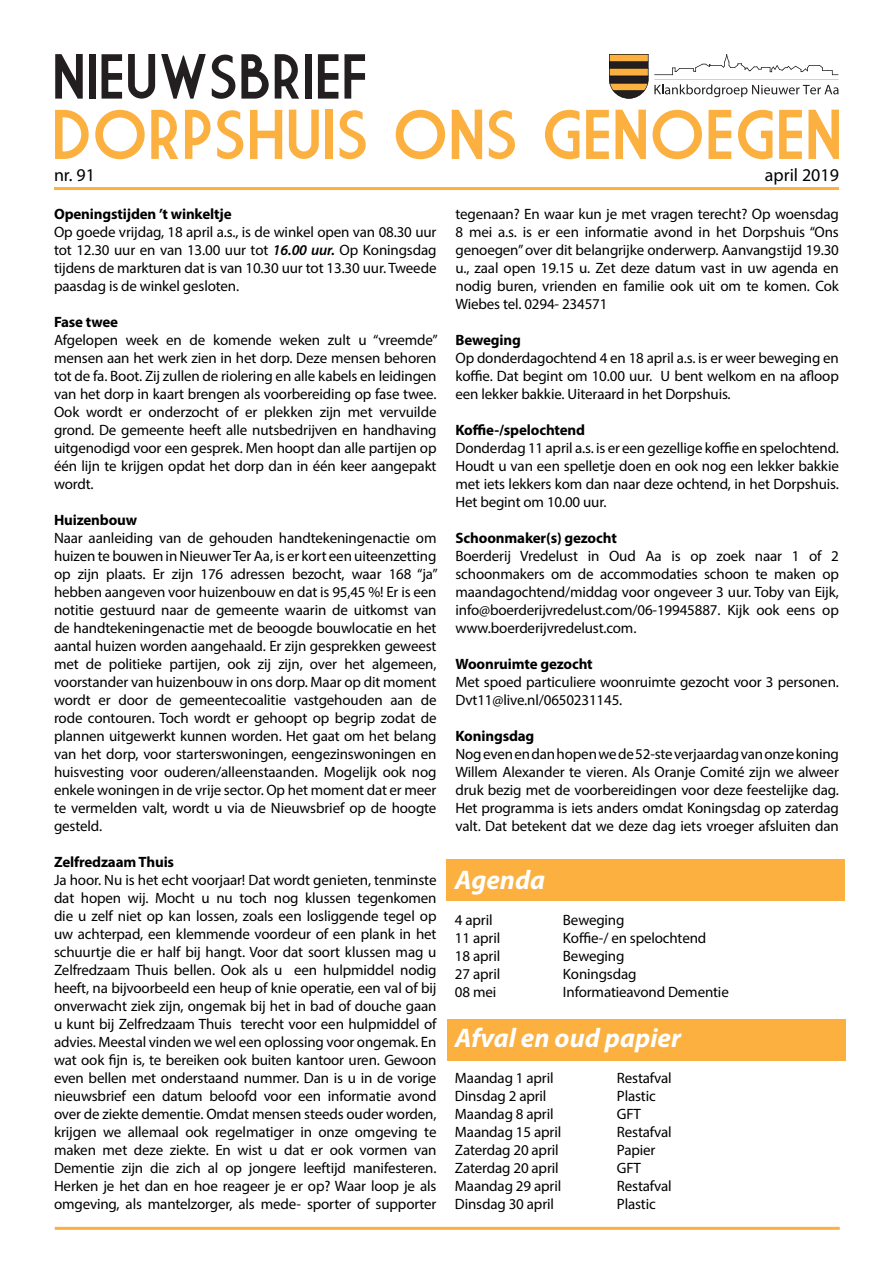
<style>
.page{position:relative;width:893px;height:1263px;background:#fff}
.page>*{position:absolute;margin:0;border:0;box-sizing:border-box;transform-origin:0 0}
.t1{font:italic 700 27px "Myriad Pro";color:#fff}
.t2{font:18px "Myriad Pro";color:#000}
.t3{font:15px/18px "Myriad Pro";letter-spacing:-.01em;color:#000;text-align:justify}
.t4{font:700 15px "Myriad Pro";letter-spacing:-.01em;color:#000}
.s1{font-weight:600;font-style:italic}
</style>
<div class="page">
<hr style="left:54px;top:187px;width:785px;height:3px;background:#fbb03f">
<div style="left:447px;top:1019px;width:399px;height:41px;background:#fbb03f"></div>
<div style="left:446px;top:859px;width:399px;height:42px;background:#fbb03f"></div>
<hr style="left:55px;top:1227px;width:785px;height:3px;background:#fbb03f">
<svg style="left:55px;top:54px;width:28px;height:45px"></svg>
<div style="left:89px;top:54px;width:6px;height:45px;background:#231f20"></div>
<svg style="left:102px;top:54px;width:20px;height:45px"></svg>
<svg style="left:128px;top:54px;width:27px;height:45px"></svg>
<svg style="left:161px;top:54px;width:45px;height:45px"></svg>
<svg style="left:212px;top:55px;width:23px;height:44px"></svg>
<svg style="left:241px;top:54px;width:28px;height:45px"></svg>
<svg style="left:275px;top:54px;width:24px;height:45px"></svg>
<div style="left:305px;top:54px;width:7px;height:45px;background:#231f20"></div>
<svg style="left:318px;top:54px;width:20px;height:45px"></svg>
<svg style="left:344px;top:54px;width:21px;height:45px"></svg>
<svg style="left:55px;top:110px;width:34px;height:49px"></svg>
<svg style="left:95px;top:110px;width:50px;height:49px"></svg>
<svg style="left:151px;top:110px;width:27px;height:49px"></svg>
<svg style="left:185px;top:110px;width:26px;height:49px"></svg>
<svg style="left:217px;top:110px;width:26px;height:49px"></svg>
<svg style="left:250px;top:110px;width:32px;height:49px"></svg>
<svg style="left:289px;top:110px;width:30px;height:49px"></svg>
<div style="left:325px;top:110px;width:8px;height:49px;background:#fbb03f"></div>
<svg style="left:340px;top:110px;width:26px;height:49px"></svg>
<svg style="left:396px;top:110px;width:49px;height:49px"></svg>
<svg style="left:452px;top:110px;width:30px;height:49px"></svg>
<svg style="left:489px;top:110px;width:26px;height:49px"></svg>
<svg style="left:545px;top:110px;width:34px;height:49px"></svg>
<svg style="left:586px;top:110px;width:23px;height:49px"></svg>
<svg style="left:615px;top:110px;width:31px;height:49px"></svg>
<svg style="left:653px;top:110px;width:49px;height:49px"></svg>
<svg style="left:709px;top:110px;width:22px;height:49px"></svg>
<svg style="left:738px;top:110px;width:34px;height:49px"></svg>
<svg style="left:779px;top:110px;width:23px;height:49px"></svg>
<svg style="left:808px;top:110px;width:31px;height:49px"></svg>
<svg style="left:609px;top:54px;width:230px;height:45px"></svg>
<p class="t2" style="left:54px;top:164px;width:42px">nr. 91</p>
<p class="t2" style="left:765px;top:164px;width:76px">april 2019</p>
<p class="t4" style="left:54px;top:204px;width:179px">Openingstijden ’t winkeltje</p>
<p class="t3" style="left:54px;top:222px;width:384px">Op goede vrijdag, 18 april a.s., is de winkel open van 08.30 uur tot 12.30 uur en van 13.00 uur tot <span class="s1">16.00 uur.</span> Op Koningsdag tijdens de markturen dat is van 10.30 uur tot 13.30 uur. Tweede paasdag is de winkel gesloten.</p>
<p class="t4" style="left:54px;top:312px;width:66px">Fase twee</p>
<p class="t3" style="left:54px;top:330px;width:385px">Afgelopen week en de komende weken zult u “vreemde” mensen aan het werk zien in het dorp. Deze mensen behoren tot de fa. Boot. Zij zullen de riolering en alle kabels en leidingen van het dorp in kaart brengen als voorbereiding op fase twee.<br>Ook wordt er onderzocht of er plekken zijn met vervuilde grond. De gemeente heeft alle nutsbedrijven en handhaving uitgenodigd voor een gesprek. Men hoopt dan alle partijen op één lijn te krijgen opdat het dorp dan in één keer aangepakt wordt.</p>
<p class="t4" style="left:54px;top:510px;width:85px">Huizenbouw</p>
<p class="t3" style="left:54px;top:528px;width:385px">Naar aanleiding van de gehouden handtekeningenactie om huizen te bouwen in Nieuwer Ter Aa, is er kort een uiteenzetting op zijn plaats. Er zijn 176 adressen bezocht, waar 168 “ja” hebben aangeven voor huizenbouw en dat is 95,45 %! Er is een notitie gestuurd naar de gemeente waarin de uitkomst van de handtekeningenactie met de beoogde bouwlocatie en het aantal huizen worden aangehaald. Er zijn gesprekken geweest met de politieke partijen, ook zij zijn, over het algemeen, voorstander van huizenbouw in ons dorp. Maar op dit moment wordt er door de gemeentecoalitie vastgehouden aan de rode contouren. Toch wordt er gehoopt op begrip zodat de plannen uitgewerkt kunnen worden. Het gaat om het belang van het dorp, voor starterswoningen, eengezinswoningen en huisvesting voor ouderen/alleenstaanden. Mogelijk ook nog enkele woningen in de vrije sector. Op het moment dat er meer te vermelden valt, wordt u via de Nieuwsbrief op de hoogte gesteld.</p>
<p class="t4" style="left:54px;top:852px;width:122px">Zelfredzaam Thuis</p>
<p class="t3" style="left:54px;top:870px;width:384px">Ja hoor. Nu is het echt voorjaar! Dat wordt genieten, tenminste dat hopen wij. Mocht u nu toch nog klussen tegenkomen die u zelf niet op kan lossen, zoals een losliggende tegel op uw achterpad, een klemmende voordeur of een plank in het schuurtje die er half bij hangt. Voor dat soort klussen mag u Zelfredzaam Thuis bellen. Ook als u een hulpmiddel nodig heeft, na bijvoorbeeld een heup of knie operatie, een val of bij onverwacht ziek zijn, ongemak bij het in bad of douche gaan u kunt bij Zelfredzaam Thuis terecht voor een hulpmiddel of advies. Meestal vinden we wel een oplossing voor ongemak. En wat ook fijn is, te bereiken ook buiten kantoor uren. Gewoon even bellen met onderstaand nummer. Dan is u in de vorige nieuwsbrief een datum beloofd voor een informatie avond over de ziekte dementie. Omdat mensen steeds ouder worden, krijgen we allemaal ook regelmatiger in onze omgeving te maken met deze ziekte. En wist u dat er ook vormen van Dementie zijn die zich al op jongere leeftijd manifesteren.<br>Herken je het dan en hoe reageer je er op? Waar loop je als omgeving, als mantelzorger, als mede- sporter of supporter</p>
<p class="t3" style="left:455px;top:204px;width:385px">tegenaan? En waar kun je met vragen terecht? Op woensdag 8 mei a.s. is er een informatie avond in het Dorpshuis “Ons genoegen” over dit belangrijke onderwerp. Aanvangstijd 19.30 u., zaal open 19.15 u. Zet deze datum vast in uw agenda en nodig buren, vrienden en familie ook uit om te komen. Cok Wiebes tel. 0294- 234571</p>
<p class="t4" style="left:455px;top:330px;width:67px">Beweging</p>
<p class="t3" style="left:455px;top:348px;width:385px">Op donderdagochtend 4 en 18 april a.s. is er weer beweging en koffie. Dat begint om 10.00 uur. U bent welkom en na afloop een lekker bakkie. Uiteraard in het Dorpshuis.</p>
<p class="t4" style="left:455px;top:420px;width:131px">Koffie-/spelochtend</p>
<p class="t3" style="left:455px;top:438px;width:385px">Donderdag 11 april a.s. is er een gezellige koffie en spelochtend.<br>Houdt u van een spelletje doen en ook nog een lekker bakkie met iets lekkers kom dan naar deze ochtend, in het Dorpshuis.<br>Het begint om 10.00 uur.</p>
<p class="t4" style="left:455px;top:528px;width:163px">Schoonmaker(s) gezocht</p>
<p class="t3" style="left:455px;top:546px;width:385px">Boerderij Vredelust in Oud Aa is op zoek naar 1 of 2 schoonmakers om de accommodaties schoon te maken op maandagochtend/middag voor ongeveer 3 uur. Toby van Eijk, info@boerderijvredelust.com/06-19945887. Kijk ook eens op www.boerderijvredelust.com.</p>
<p class="t4" style="left:455px;top:654px;width:139px">Woonruimte gezocht</p>
<p class="t3" style="left:455px;top:672px;width:385px">Met spoed particuliere woonruimte gezocht voor 3 personen.<br>Dvt11@live.nl/0650231145.</p>
<p class="t4" style="left:455px;top:726px;width:80px">Koningsdag</p>
<p class="t3" style="left:455px;top:744px;width:385px">Nog even en dan hopen we de 52-ste verjaardag van onze koning Willem Alexander te vieren. Als Oranje Comité zijn we alweer druk bezig met de voorbereidingen voor deze feestelijke dag.<br>Het programma is iets anders omdat Koningsdag op zaterdag valt. Dat betekent dat we deze dag iets vroeger afsluiten dan</p>
<h1 class="t1" style="left:455px;top:862px;width:92px">Agenda</h1>
<p class="t3" style="left:455px;top:910px;width:39px">4 april</p>
<p class="t3" style="left:563px;top:910px;width:63px">Beweging</p>
<p class="t3" style="left:455px;top:928px;width:47px">11 april</p>
<p class="t3" style="left:563px;top:928px;width:145px">Koffie-/ en spelochtend</p>
<p class="t3" style="left:455px;top:946px;width:47px">18 april</p>
<p class="t3" style="left:563px;top:946px;width:63px">Beweging</p>
<p class="t3" style="left:455px;top:964px;width:47px">27 april</p>
<p class="t3" style="left:563px;top:964px;width:75px">Koningsdag</p>
<p class="t3" style="left:455px;top:982px;width:43px">08 mei</p>
<p class="t3" style="left:563px;top:982px;width:167px">Informatieavond Dementie</p>
<h1 class="t1" style="left:455px;top:1020px;width:228px">Afval en oud papier</h1>
<p class="t3" style="left:455px;top:1069px;width:100px">Maandag 1 april</p>
<p class="t3" style="left:617px;top:1069px;width:56px">Restafval</p>
<p class="t3" style="left:455px;top:1087px;width:93px">Dinsdag 2 april</p>
<p class="t3" style="left:617px;top:1087px;width:40px">Plastic</p>
<p class="t3" style="left:455px;top:1105px;width:100px">Maandag 8 april</p>
<p class="t3" style="left:617px;top:1105px;width:26px">GFT</p>
<p class="t3" style="left:455px;top:1123px;width:108px">Maandag 15 april</p>
<p class="t3" style="left:617px;top:1123px;width:56px">Restafval</p>
<p class="t3" style="left:455px;top:1141px;width:105px">Zaterdag 20 april</p>
<p class="t3" style="left:617px;top:1141px;width:40px">Papier</p>
<p class="t3" style="left:455px;top:1159px;width:105px">Zaterdag 20 april</p>
<p class="t3" style="left:617px;top:1159px;width:26px">GFT</p>
<p class="t3" style="left:455px;top:1177px;width:108px">Maandag 29 april</p>
<p class="t3" style="left:617px;top:1177px;width:56px">Restafval</p>
<p class="t3" style="left:455px;top:1195px;width:101px">Dinsdag 30 april</p>
<p class="t3" style="left:617px;top:1195px;width:40px">Plastic</p>
</div>
